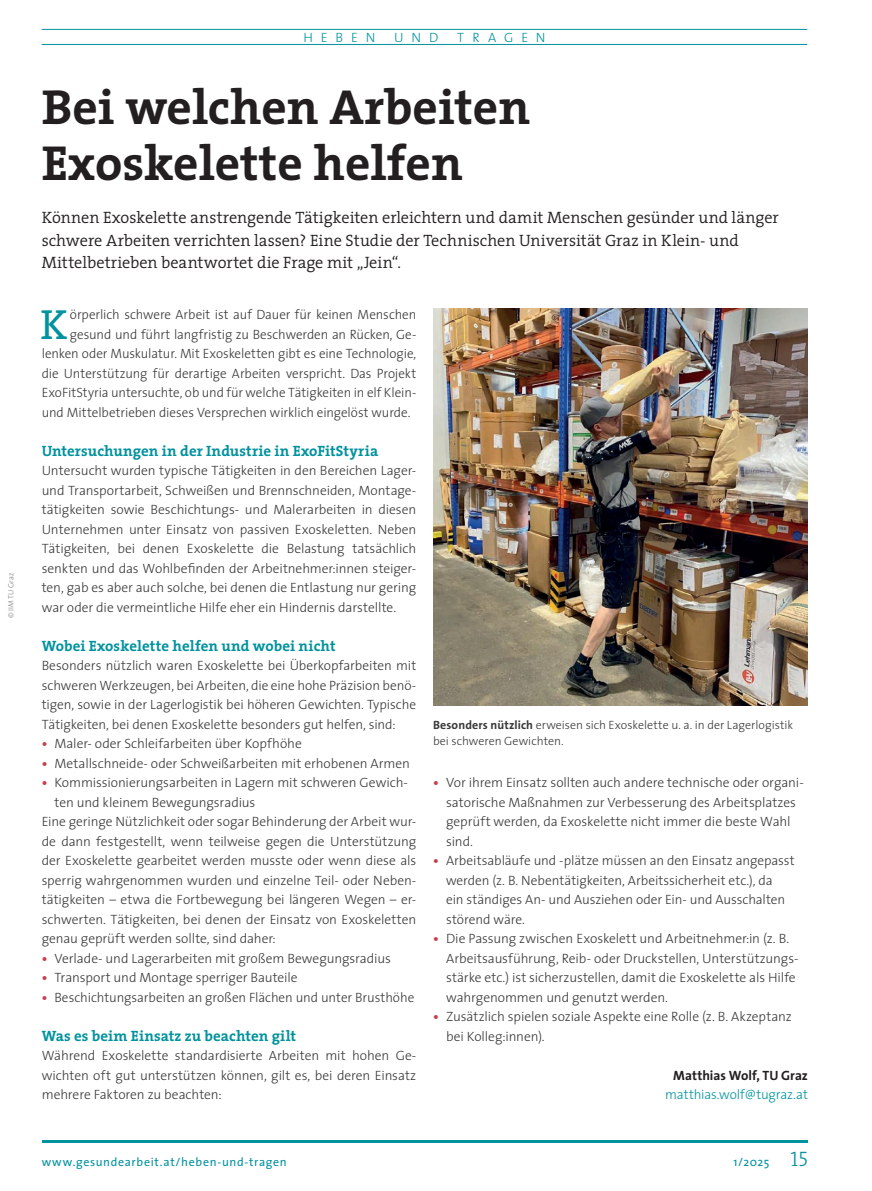
<style>
.page{position:relative;width:872px;height:1191px;background:#fff}
.page>*{position:absolute;margin:0;border:0;box-sizing:border-box;transform-origin:0 0}
.t1{font:700 49.5px/55.5px "The Serif";color:#231f20}
.t2{font:42.45px "The Serif";color:#00929e}
.t3{font:300 16.5px/22.5px "The Serif";color:#231f20}
.t4{font:700 15px "The Serif";letter-spacing:.005em;color:#00929e}
.t5{font:300 13.5px/19.5px "The Sans";letter-spacing:-.005em;color:#383839}
.t6{font:300 13.5px "The Sans";color:#00929e}
.t7{font:700 13.5px "The Sans";color:#231f20}
.t8{font:300 12px/16.5px "The Sans";color:#383839}
.t9{font:12px "The Sans";letter-spacing:.055em;color:#00929e}
.t10{font:300 7.5px "The Sans";color:#7d7d7c}
.s1{font-weight:700;color:#c9404d}
.s2{font-weight:700}
.s3{font-family:"The Serif Light Caps";font-size:21px}
</style>
<div class="page">
<hr style="left:42px;top:1140px;width:765px;height:2px;background:#00929e">
<hr style="left:42px;top:29px;width:765px;height:1px;background:#00929e">
<hr style="left:42px;top:44px;width:765px;height:1px;background:#00929e">
<img style="left:433px;top:308px;width:375px;height:397px">
<p class="t10" style="left:5px;top:618px;width:46px;rotate:-90deg">© IIM TU Graz</p>
<p class="t6" style="left:303px;top:26px;width:73px">HEBEN</p>
<p class="t6" style="left:394px;top:26px;width:46px">UND</p>
<p class="t6" style="left:457px;top:26px;width:90px">TRAGEN</p>
<h1 class="t1" style="left:42px;top:78px;width:490px">Bei welchen Arbeiten<br>Exoskelette helfen</h1>
<p class="t3" style="left:42px;top:206px;width:738px">Können Exoskelette anstrengende Tätigkeiten erleichtern und damit Menschen gesünder und länger schwere Arbeiten verrichten lassen? Eine Studie der Technischen Universität Graz in Klein- und<br>Mittelbetrieben beantwortet die Frage mit „Jein“.</p>
<h2 class="t2" style="left:41px;top:289px;width:29px">K</h2>
<p class="t5" style="left:70px;top:304px;width:348px">örperlich schwere Arbeit ist auf Dauer für keinen Menschen</p>
<p class="t5" style="left:70px;top:324px;width:348px">gesund und führt langfristig zu Beschwerden an Rücken, Ge-</p>
<p class="t5" style="left:42px;top:343px;width:376px">lenken oder Muskulatur. Mit Exoskeletten gibt es eine Technologie,</p>
<p class="t5" style="left:42px;top:363px;width:376px">die Unterstützung für derartige Arbeiten verspricht. Das Projekt</p>
<p class="t5" style="left:42px;top:382px;width:376px">ExoFitStyria untersuchte, ob und für welche Tätigkeiten in elf Klein-</p>
<p class="t5" style="left:42px;top:402px;width:370px">und Mittelbetrieben dieses Versprechen wirklich eingelöst wurde.</p>
<p class="t4" style="left:42px;top:438px;width:338px">Untersuchungen in der Industrie in ExoFitStyria</p>
<p class="t5" style="left:42px;top:460px;width:376px;text-align:justify">Untersucht wurden typische Tätigkeiten in den Bereichen Lager&shy;und Transportarbeit, Schweißen und Brennschneiden, Montage&shy;tätigkeiten sowie Beschichtungs- und Malerarbeiten in diesen Unternehmen unter Einsatz von passiven Exoskeletten. Neben Tätigkeiten, bei denen Exoskelette die Belastung tatsächlich senkten und das Wohlbefinden der Arbeitnehmer:innen steiger&shy;ten, gab es aber auch solche, bei denen die Entlastung nur gering war oder die vermeintliche Hilfe eher ein Hindernis darstellte.</p>
<p class="t4" style="left:42px;top:633px;width:295px">Wobei Exoskelette helfen und wobei nicht</p>
<p class="t5" style="left:42px;top:655px;width:376px;text-align:justify">Besonders nützlich waren Exoskelette bei Überkopfarbeiten mit schweren Werkzeugen, bei Arbeiten, die eine hohe Präzision benö&shy;tigen, sowie in der Lagerlogistik bei höheren Gewichten. Typische Tätigkeiten, bei denen Exoskelette besonders gut helfen, sind:</p>
<p class="t5" style="left:42px;top:733px;width:262px"><span class="s1">•</span> Maler- oder Schleifarbeiten über Kopfhöhe</p>
<p class="t5" style="left:42px;top:753px;width:370px"><span class="s1">•</span> Metallschneide- oder Schweißarbeiten mit erhobenen Armen</p>
<p class="t5" style="left:42px;top:772px;width:368px"><span class="s1">•</span> Kommissionierungsarbeiten in Lagern mit schweren Gewich-</p>
<p class="t5" style="left:54px;top:792px;width:202px">ten und kleinem Bewegungsradius</p>
<p class="t5" style="left:42px;top:811px;width:376px">Eine geringe Nützlichkeit oder sogar Behinderung der Arbeit wur-</p>
<p class="t5" style="left:42px;top:831px;width:376px">de dann festgestellt, wenn teilweise gegen die Unterstützung</p>
<p class="t5" style="left:42px;top:850px;width:376px">der Exoskelette gearbeitet werden musste oder wenn diese als</p>
<p class="t5" style="left:42px;top:870px;width:376px">sperrig wahrgenommen wurden und einzelne Teil- oder Neben-</p>
<p class="t5" style="left:42px;top:889px;width:376px">tätigkeiten – etwa die Fortbewegung bei längeren Wegen – er-</p>
<p class="t5" style="left:42px;top:909px;width:376px">schwerten. Tätigkeiten, bei denen der Einsatz von Exoskeletten</p>
<p class="t5" style="left:42px;top:928px;width:235px">genau geprüft werden sollte, sind daher:</p>
<p class="t5" style="left:42px;top:948px;width:351px"><span class="s1">•</span> Verlade- und Lagerarbeiten mit großem Bewegungsradius</p>
<p class="t5" style="left:42px;top:967px;width:257px"><span class="s1">•</span> Transport und Montage sperriger Bauteile</p>
<p class="t5" style="left:42px;top:987px;width:374px"><span class="s1">•</span> Beschichtungsarbeiten an großen Flächen und unter Brusthöhe</p>
<p class="t4" style="left:42px;top:1023px;width:256px">Was es beim Einsatz zu beachten gilt</p>
<p class="t5" style="left:42px;top:1045px;width:376px;text-align:justify">Während Exoskelette standardisierte Arbeiten mit hohen Ge&shy;wichten oft gut unterstützen können, gilt es, bei deren Einsatz mehrere Faktoren zu beachten:</p>
<p class="t8" style="left:433px;top:716px;width:361px"><span class="s2">Besonders nützlich</span> erweisen sich Exoskelette u. a. in der Lagerlogistik bei schweren Gewichten.</p>
<p class="t5" style="left:446px;top:772px;width:359px;text-indent:-13px"><span class="s1">•</span> Vor ihrem Einsatz sollten auch andere technische oder organi&shy;satorische Maßnahmen zur Verbesserung des Arbeitsplatzes geprüft werden, da Exoskelette nicht immer die beste Wahl sind.</p>
<p class="t5" style="left:446px;top:850px;width:350px;text-indent:-13px"><span class="s1">•</span> Arbeitsabläufe und -plätze müssen an den Einsatz angepasst werden (z. B. Nebentätigkeiten, Arbeitssicherheit etc.), da<br>ein ständiges An- und Ausziehen oder Ein- und Ausschalten störend wäre.</p>
<p class="t5" style="left:446px;top:928px;width:354px;text-indent:-13px"><span class="s1">•</span> Die Passung zwischen Exoskelett und Arbeitnehmer:in (z. B.<br>Arbeitsausführung, Reib- oder Druckstellen, Unterstützungs&shy;stärke etc.) ist sicherzustellen, damit die Exoskelette als Hilfe wahrgenommen und genutzt werden.</p>
<p class="t5" style="left:446px;top:1006px;width:347px;text-indent:-13px"><span class="s1">•</span> Zusätzlich spielen soziale Aspekte eine Rolle (z. B. Akzeptanz bei Kolleg:innen).</p>
<p class="t7" style="left:673px;top:1064px;width:136px">Matthias Wolf, TU Graz</p>
<p class="t6" style="left:665px;top:1083px;width:144px">matthias.wolf@tugraz.at</p>
<p class="t9" style="left:42px;top:1151px;width:247px">www.gesundearbeit.at/heben-und-tragen</p>
<p class="t9" style="left:733px;top:1151px;width:76px">1/2025 <span class="s3">15</span></p>
</div>
